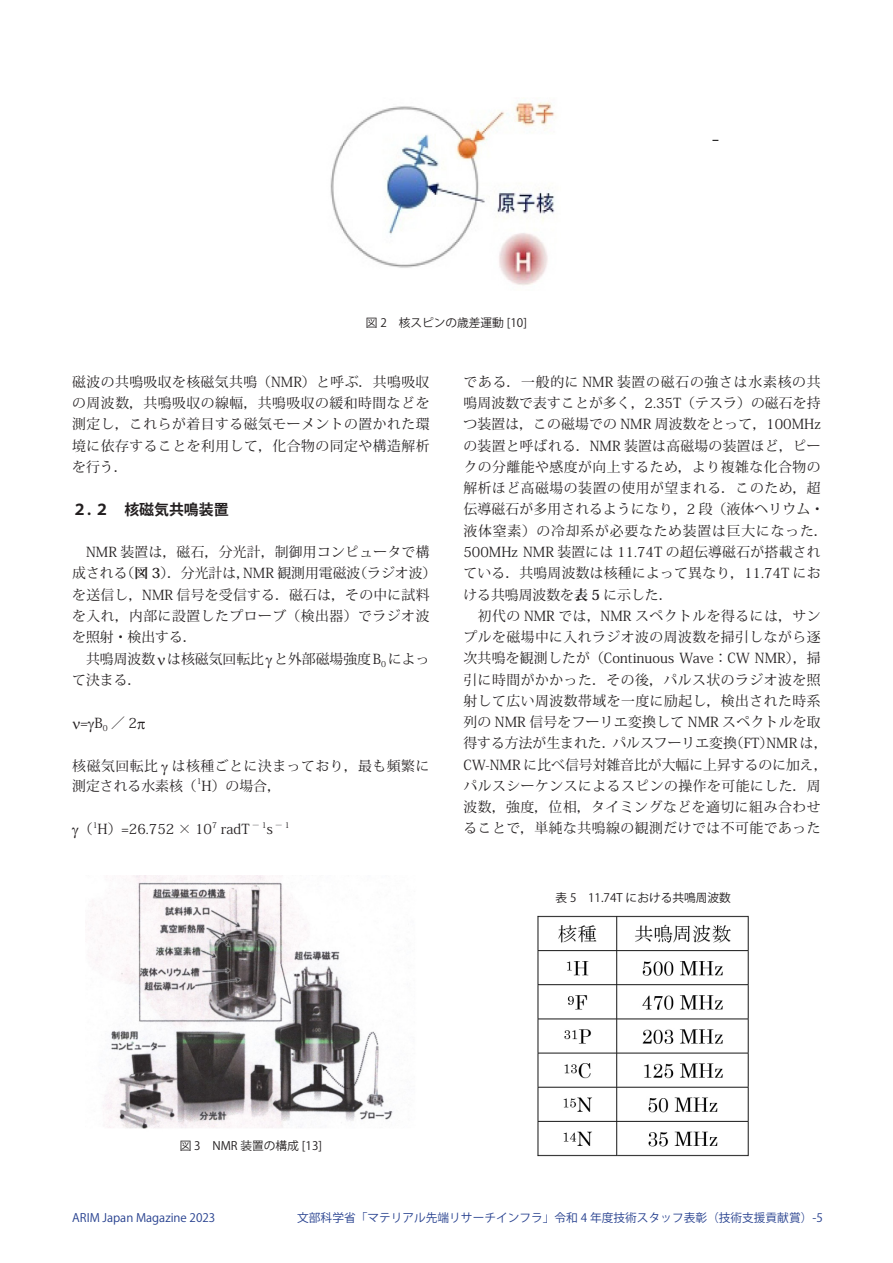
<style>
.page{position:relative;width:893px;height:1263px;background:#fff}
.page>*{position:absolute;margin:0;border:0;box-sizing:border-box;transform-origin:0 0}
.t1{font:700 14.85px "Koz Go Pro";color:#231f20}
.t2{font:13.8px/21.3px "Koz Min Pro";letter-spacing:.02em;color:#231f20}
.t3{font:13.8px/20.2px "Koz Min Pro";letter-spacing:.04em;color:#231f20}
.t4{font:11.7px "Koz Go Pro";color:#253f8e}
.t5{font:11.7px "Koz Go Pro";color:#231f20}
.t6{font:8.1px "Koz Min Pro";color:#231f20}
.s1{font-weight:700}
</style>
<div class="page">
<img style="left:330px;top:102px;width:225px;height:184px">
<img style="left:537px;top:915px;width:212px;height:242px">
<img style="left:90px;top:875px;width:303px;height:254px">
<p class="t5" style="left:366px;top:315px;width:163px">図 2　核スピンの歳差運動 [10]</p>
<p class="t2" style="left:72px;top:371px;width:359px;text-align:justify">磁波の共鳴吸収を核磁気共鳴（NMR）と呼ぶ．共鳴吸収の周波数，共鳴吸収の線幅，共鳴吸収の緩和時間などを測定し，これらが着目する磁気モーメントの置かれた環境に依存することを利用して，化合物の同定や構造解析を行う．</p>
<p class="t1" style="left:72px;top:500px;width:158px">２．２　核磁気共鳴装置</p>
<p class="t2" style="left:72px;top:541px;width:366px">　NMR 装置は，磁石，分光計，制御用コンピュータで構成される（<span class="s1">図 3</span>）．分光計は，NMR 観測用電磁波（ラジオ波）を送信し，NMR 信号を受信する．磁石は，その中に試料を入れ，内部に設置したプローブ（検出器）でラジオ波を照射・検出する．<br>　共鳴周波数 は核磁気回転比 と外部磁場強度B<sub>0</sub> によっ</p>
<p class="t2" style="left:72px;top:668px;width:71px">て決まる．</p>
<p class="t2" style="left:81px;top:712px;width:58px">=B<sub>0</sub>／2</p>
<p class="t3" style="left:72px;top:755px;width:359px">核磁気回転比 は核種ごとに決まっており，最も頻繁に測定される水素核（ H）の場合，</p>
<p class="t6" style="left:197px;top:775px;width:6px">1</p>
<p class="t2" style="left:79px;top:818px;width:135px">（ H）=26.752 × 10</p>
<p class="t6" style="left:93px;top:819px;width:6px">1</p>
<p class="t6" style="left:212px;top:819px;width:6px">7</p>
<p class="t2" style="left:221px;top:818px;width:30px">radT</p>
<p class="t6" style="left:252px;top:819px;width:17px">− 1</p>
<p class="t6" style="left:275px;top:819px;width:17px">− 1</p>
<p class="t2" style="left:267px;top:818px;width:8px">s</p>
<p class="t2" style="left:463px;top:371px;width:366px">である．一般的に NMR 装置の磁石の強さは水素核の共鳴周波数で表すことが多く，2.35T（テスラ）の磁石を持つ装置は，この磁場での NMR 周波数をとって，100MHzの装置と呼ばれる．NMR 装置は高磁場の装置ほど，ピークの分離能や感度が向上するため，より複雑な化合物の解析ほど高磁場の装置の使用が望まれる．このため，超伝導磁石が多用されるようになり，2 段（液体ヘリウム・液体窒素）の冷却系が必要なため装置は巨大になった．<br>500MHz NMR 装置には 11.74T の超伝導磁石が搭載されている．共鳴周波数は核種によって異なり，11.74T における共鳴周波数を<span class="s1">表 5</span> に示した．<br>　初代の NMR では，NMR スペクトルを得るには，サンプルを磁場中に入れラジオ波の周波数を掃引しながら逐次共鳴を観測したが（Continuous Wave：CW NMR），掃引に時間がかかった．その後，パルス状のラジオ波を照射して広い周波数帯域を一度に励起し，検出された時系列の NMR 信号をフーリエ変換して NMR スペクトルを取得する方法が生まれた．パルスフーリエ変換（FT）NMR は，<br>CW-NMR に比べ信号対雑音比が大幅に上昇するのに加え，パルスシーケンスによるスピンの操作を可能にした．周波数，強度，位相，タイミングなどを適切に組み合わせることで，単純な共鳴線の観測だけでは不可能であった</p>
<p class="t5" style="left:555px;top:890px;width:177px">表 5　11.74T における共鳴周波数</p>
<p class="t5" style="left:180px;top:1138px;width:144px">図 3　NMR 装置の構成 [13]</p>
<p class="t4" style="left:72px;top:1210px;width:145px">ARIM Japan Magazine 2023</p>
<p class="t4" style="left:297px;top:1210px;width:527px">文部科学省「マテリアル先端リサーチインフラ」令和 4 年度技術スタッフ表彰（技術支援貢献賞）-5</p>
</div>
